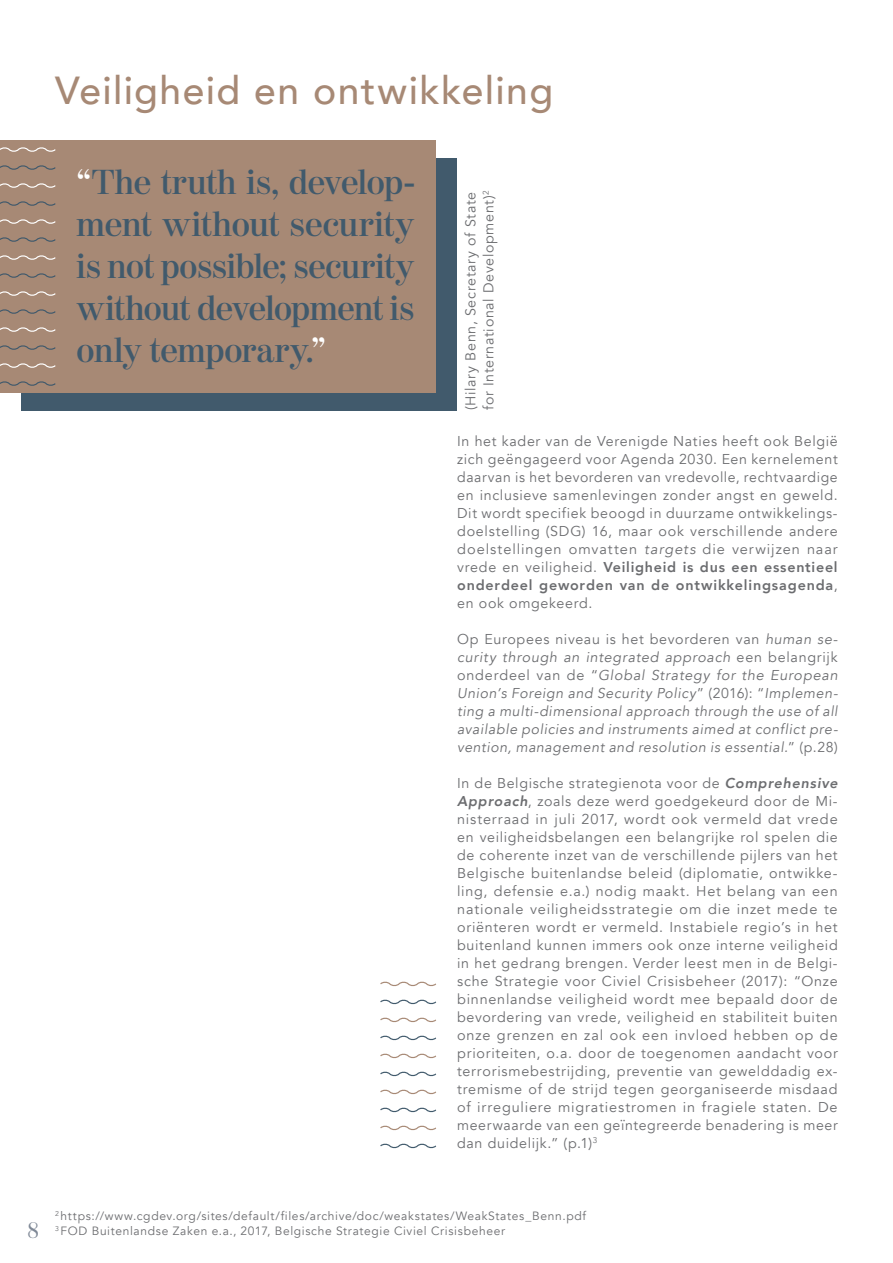
<style>
.page{position:relative;width:893px;height:1263px;background:#fff}
.page>*{position:absolute;margin:0;border:0;box-sizing:border-box;transform-origin:0 0}
.t1{font:500 39px "Avenir";letter-spacing:.035em;color:#a78975}
.t2{font:600 34.5px/42px "Moderno FB";letter-spacing:-.015em;color:#415a6c;text-align:justify}
.t3{font:22.5px "Moderno FB";color:#808997}
.t4{font:14.25px/18px "Avenir";letter-spacing:.05em;color:#6c6d70;text-align:justify}
.t5{font:italic 14.25px/18px "Avenir";letter-spacing:.045em;color:#6c6d70;text-align:justify}
.t6{font:12px/15px "Avenir";letter-spacing:.055em;color:#6c6d70}
.s1{color:#fff}
.s2{font-style:italic}
.s3{font-weight:800}
.s4{font-style:normal}
.s5{font-weight:800;font-style:italic}
</style>
<div class="page">
<div style="left:21px;top:158px;width:436px;height:252px;background:#415a6c"></div>
<div style="left:0;top:140px;width:436px;height:252px;background:#a78975"></div>
<svg style="left:0;top:291px;width:56px;height:5px"></svg>
<svg style="left:0;top:183px;width:56px;height:5px"></svg>
<svg style="left:0;top:345px;width:56px;height:5px"></svg>
<svg style="left:0;top:237px;width:56px;height:5px"></svg>
<svg style="left:0;top:309px;width:56px;height:5px"></svg>
<svg style="left:0;top:201px;width:56px;height:5px"></svg>
<svg style="left:0;top:147px;width:56px;height:5px"></svg>
<svg style="left:0;top:363px;width:56px;height:5px"></svg>
<svg style="left:0;top:255px;width:56px;height:5px"></svg>
<svg style="left:0;top:327px;width:56px;height:5px"></svg>
<svg style="left:0;top:219px;width:56px;height:5px"></svg>
<svg style="left:0;top:165px;width:56px;height:5px"></svg>
<svg style="left:0;top:381px;width:56px;height:5px"></svg>
<svg style="left:0;top:273px;width:56px;height:5px"></svg>
<svg style="left:380px;top:1125px;width:56px;height:6px"></svg>
<svg style="left:380px;top:1017px;width:56px;height:6px"></svg>
<svg style="left:380px;top:1071px;width:57px;height:6px"></svg>
<svg style="left:380px;top:1143px;width:57px;height:6px"></svg>
<svg style="left:380px;top:1035px;width:57px;height:6px"></svg>
<svg style="left:380px;top:981px;width:56px;height:6px"></svg>
<svg style="left:380px;top:1089px;width:56px;height:6px"></svg>
<svg style="left:380px;top:1053px;width:56px;height:6px"></svg>
<svg style="left:380px;top:999px;width:57px;height:6px"></svg>
<svg style="left:380px;top:1107px;width:57px;height:6px"></svg>
<p class="t1" style="left:55px;top:57px;width:499px">Veiligheid en ontwikkeling</p>
<p class="t2" style="left:77px;top:162px;width:340px"><span class="s1">“</span>The truth is, develop&shy;ment without security is not possible; security without development is only temporary.<span class="s1">”</span></p>
<p class="t4" style="left:462px;top:410px;width:220px;rotate:-90deg">(Hilary Benn, Secretary of State</p>
<p class="t4" style="left:480px;top:410px;width:221px;rotate:-90deg">for International Development)<sup>2</sup></p>
<p class="t4" style="left:457px;top:432px;width:382px">In het kader van de Verenigde Naties heeft ook België zich geëngageerd voor Agenda 2030. Een kernelement daarvan is het bevorderen van vredevolle, rechtvaardige en inclusieve samenlevingen zonder angst en geweld.<br>Dit wordt specifiek beoogd in duurzame ontwikkelings&shy;doelstelling (SDG) 16, maar ook verschillende andere doelstellingen omvatten <span class="s2">targets</span> die verwijzen naar vrede en veiligheid. <span class="s3">Veiligheid is dus een essentieel onderdeel geworden van de ontwikkelingsagenda</span>, en ook omgekeerd.</p>
<p class="t5" style="left:457px;top:630px;width:382px"><span class="s4">Op Europees niveau is het bevorderen van</span> human se&shy;curity through an integrated approach <span class="s4">een belangrijk onderdeel van de “</span>Global Strategy for the European Union’s Foreign and Security Policy<span class="s4">” (2016): “</span>Implemen&shy;ting a multi-dimensional approach through the use of all available policies and instruments aimed at conflict pre&shy;vention, management and resolution is essential.<span class="s4">” (p.28)</span></p>
<p class="t4" style="left:457px;top:774px;width:382px">In de Belgische strategienota voor de <span class="s5">Comprehensive Approach</span>, zoals deze werd goedgekeurd door de Mi&shy;nisterraad in juli 2017, wordt ook vermeld dat vrede en veiligheidsbelangen een belangrijke rol spelen die de coherente inzet van de verschillende pijlers van het Belgische buitenlandse beleid (diplomatie, ontwikke&shy;ling, defensie e.a.) nodig maakt. Het belang van een nationale veiligheidsstrategie om die inzet mede te oriënteren wordt er vermeld. Instabiele regio’s in het buitenland kunnen immers ook onze interne veiligheid in het gedrang brengen. Verder leest men in de Belgi&shy;sche Strategie voor Civiel Crisisbeheer (2017): “Onze binnenlandse veiligheid wordt mee bepaald door de bevordering van vrede, veiligheid en stabiliteit buiten onze grenzen en zal ook een invloed hebben op de prioriteiten, o.a. door de toegenomen aandacht voor terrorismebestrijding, preventie van gewelddadig ex&shy;tremisme of de strijd tegen georganiseerde misdaad of irreguliere migratiestromen in fragiele staten. De meerwaarde van een geïntegreerde benadering is meer dan duidelijk.” (p.1)<sup>3</sup></p>
<h3 class="t3" style="left:28px;top:1218px;width:12px">8</h3>
<p class="t6" style="left:55px;top:1209px;width:532px"><sup>2</sup> https://www.cgdev.org/sites/default/files/archive/doc/weakstates/WeakStates_Benn.pdf<br><sup>3</sup> FOD Buitenlandse Zaken e.a., 2017, Belgische Strategie Civiel Crisisbeheer</p>
</div>
